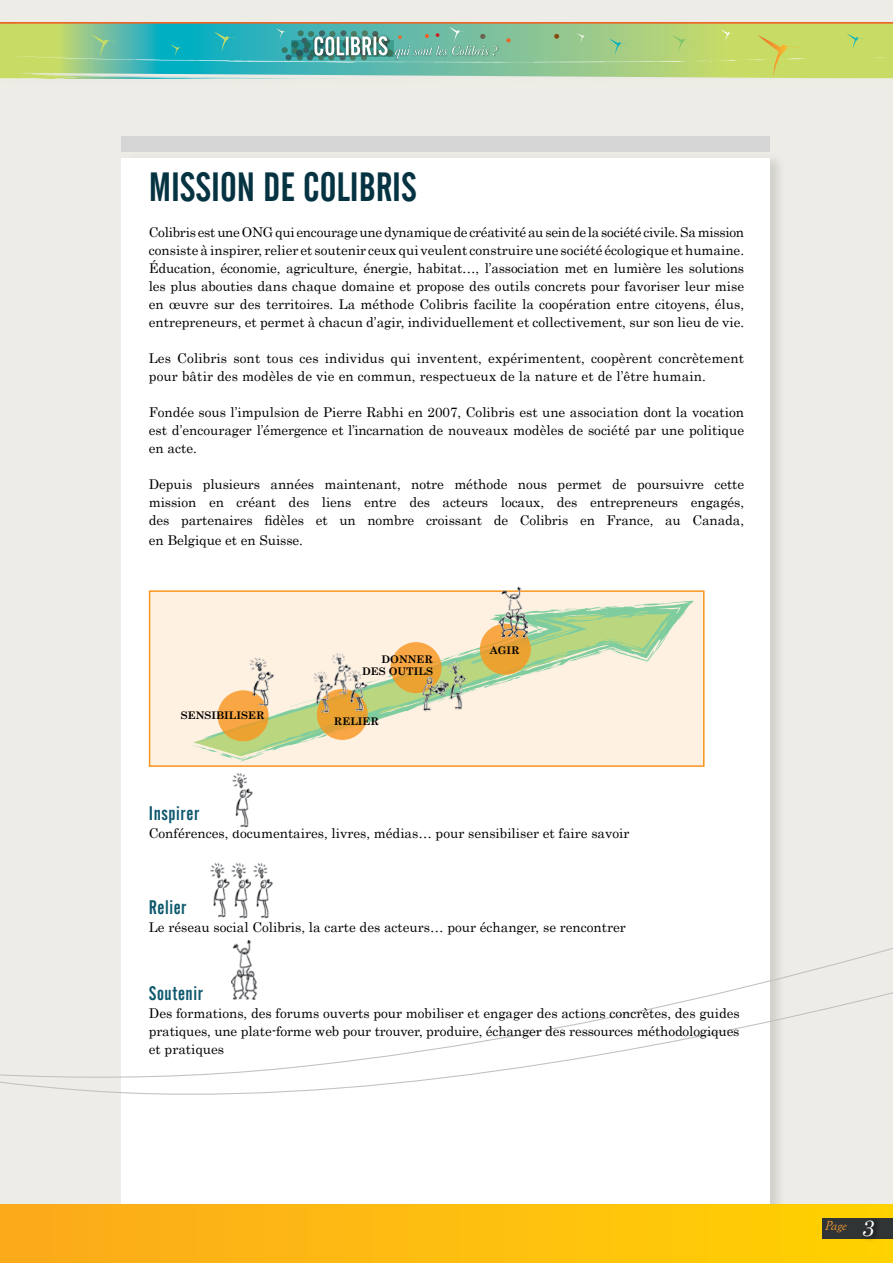
<style>
.page{position:relative;width:893px;height:1263px;background:#edece6}
.page>*{position:absolute;margin:0;border:0;box-sizing:border-box;transform-origin:0 0}
.t1{font:40.5px "Alternate Gothic No 2 BT";color:#063342}
.t2{font:19.5px "Alternate Gothic No 2 BT";color:#0e586e}
.t3{font:13.5px/18px "Century";color:#000;text-align:justify}
.t4{font:italic 13.5px "Goudy Old Style T";color:#f99d34}
.t5{font:700 10.5px/12px "Century Schoolbook";color:#000;text-align:right}
.s1{font-family:"Century";font-size:22.5px;color:#fff}
</style>
<div class="page">
<div style="left:121px;top:136px;width:649px;height:16px;background:#d6d5d5"></div>
<div style="left:121px;top:158px;width:649px;height:1105px;background:#fff"></div>
<div style="left:0;top:1204px;width:893px;height:59px;background:linear-gradient(to right,#fcaa1c,#ffd101)"></div>
<svg style="left:0;top:22px;width:893px;height:57px;background:#8ec48f"></svg>
<div style="left:823px;top:1218px;width:70px;height:21px;background:#303434"></div>
<div style="left:861px;top:1217px;width:19px;height:25px;background:#000;opacity:.75"></div>
<svg style="left:0;top:635px;width:893px;height:505px"></svg>
<div style="left:149px;top:590px;width:555px;height:177px;background:#fff1e2;border:2px solid #f8951d"></div>
<img style="left:231px;top:770px;width:24px;height:59px">
<img style="left:231px;top:941px;width:27px;height:58px">
<img style="left:208px;top:859px;width:25px;height:60px">
<img style="left:231px;top:860px;width:43px;height:59px">
<svg style="left:216px;top:601px;width:478px;height:150px"></svg>
<svg style="left:359px;top:602px;width:327px;height:110px"></svg>
<svg style="left:291px;top:688px;width:4px;height:19px"></svg>
<svg style="left:193px;top:734px;width:75px;height:27px"></svg>
<svg style="left:218px;top:690px;width:51px;height:51px;background:#f3a640"></svg>
<svg style="left:317px;top:689px;width:51px;height:51px"></svg>
<svg style="left:391px;top:642px;width:51px;height:51px"></svg>
<svg style="left:480px;top:624px;width:51px;height:51px;background:#e9a336"></svg>
<img style="left:250px;top:646px;width:31px;height:60px">
<img style="left:295px;top:654px;width:78px;height:60px">
<img style="left:400px;top:657px;width:71px;height:57px">
<img style="left:489px;top:586px;width:39px;height:53px">
<h1 class="t1" style="left:149px;top:164px;width:269px">Mission de Colibris</h1>
<p class="t3" style="left:149px;top:222px;width:597px">Colibris est une ONG qui encourage une dynamique de créativité au sein de la société civile. Sa mission consiste à inspirer, relier et soutenir ceux qui veulent construire une société écologique et humaine.<br>Éducation, économie, agriculture, énergie, habitat…, l’association met en lumière les solutions les plus abouties dans chaque domaine et propose des outils concrets pour favoriser leur mise en œuvre sur des territoires. La méthode Colibris facilite la coopération entre citoyens, élus, entrepreneurs, et permet à chacun d’agir, individuellement et collectivement, sur son lieu de vie.</p>
<p class="t3" style="left:149px;top:348px;width:597px">Les Colibris sont tous ces individus qui inventent, expérimentent, coopèrent concrètement pour bâtir des modèles de vie en commun, respectueux de la nature et de l’être humain.</p>
<p class="t3" style="left:149px;top:402px;width:597px">Fondée sous l’impulsion de Pierre Rabhi en 2007, Colibris est une association dont la vocation est d’encourager l’émergence et l’incarnation de nouveaux modèles de société par une politique en acte.</p>
<p class="t3" style="left:149px;top:474px;width:597px">Depuis plusieurs années maintenant, notre méthode nous permet de poursuivre cette mission en créant des liens entre des acteurs locaux, des entrepreneurs engagés, des partenaires fidèles et un nombre croissant de Colibris en France, au Canada,</p>
<p class="t3" style="left:149px;top:529px;width:156px">en Belgique et en Suisse.</p>
<p class="t5" style="left:181px;top:709px;width:85px">SENSIBILISER</p>
<p class="t5" style="left:362px;top:653px;width:73px">DONNER<br>DES OUTILS</p>
<p class="t5" style="left:334px;top:715px;width:9px">RELIER</p>
<p class="t5" style="left:490px;top:644px;width:24px">AGIR</p>
<h2 class="t2" style="left:149px;top:802px;width:52px">Inspirer</h2>
<p class="t3" style="left:149px;top:823px;width:482px">Conférences, documentaires, livres, médias… pour sensibiliser et faire savoir</p>
<h2 class="t2" style="left:149px;top:896px;width:39px">Relier</h2>
<p class="t3" style="left:149px;top:917px;width:478px">Le réseau social Colibris, la carte des acteurs… pour échanger, se rencontrer</p>
<h2 class="t2" style="left:149px;top:982px;width:56px">Soutenir</h2>
<p class="t3" style="left:149px;top:1002px;width:593px">Des formations, des forums ouverts pour mobiliser et engager des actions concrètes, des guides pratiques, une plate-forme web pour trouver, produire, échanger des ressources méthodologiques et pratiques</p>
<p class="t4" style="left:825px;top:1218px;width:56px">Page <span class="s1">3</span></p>
</div>
